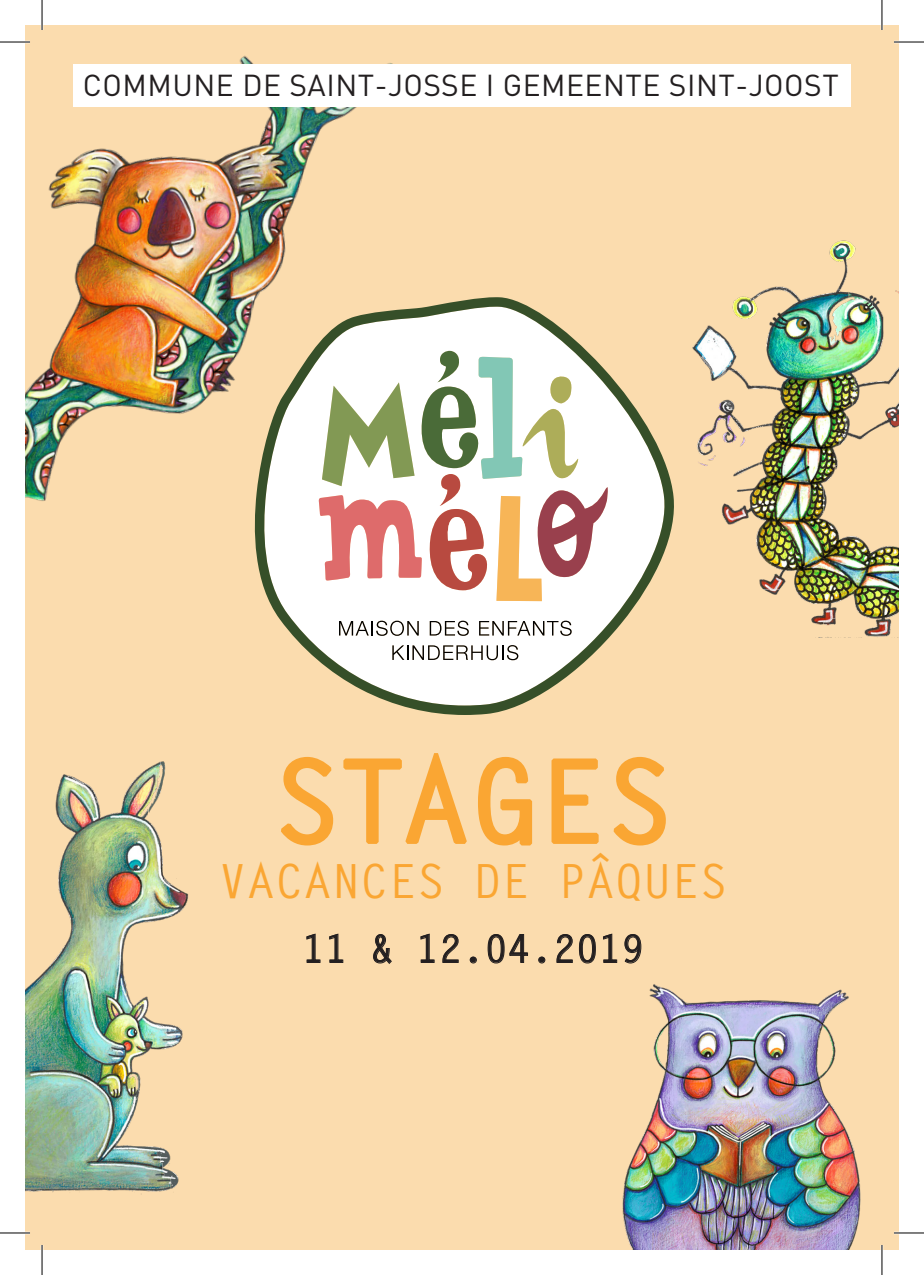
<style>
.page{position:relative;width:924px;height:1275px;background:#fff}
.page>*{position:absolute;margin:0;border:0;box-sizing:border-box;transform-origin:0 0}
.t1{font:700 113px "Letter Gothic Std";color:#faa633}
.t2{font:700 47px "Letter Gothic Std";color:#faa633}
.t3{font:700 38px "Letter Gothic Std";color:#231f20}
.t4{font:30px "DIN";letter-spacing:.015em;color:#231f20}
</style>
<div class="page">
<div style="left:25px;top:25px;width:873px;height:1225px;background:#fbdcae"></div>
<svg style="left:281px;top:757px;width:53px;height:89px"></svg>
<svg style="left:343px;top:753px;width:190px;height:93px"></svg>
<svg style="left:551px;top:758px;width:48px;height:86px"></svg>
<svg style="left:613px;top:757px;width:53px;height:89px"></svg>
<svg style="left:306px;top:933px;width:15px;height:30px"></svg>
<svg style="left:329px;top:933px;width:14px;height:30px"></svg>
<svg style="left:373px;top:934px;width:19px;height:30px"></svg>
<svg style="left:420px;top:933px;width:15px;height:30px"></svg>
<svg style="left:442px;top:934px;width:17px;height:29px"></svg>
<div style="left:469px;top:956px;width:7px;height:7px;border:1px solid #231f20;border-radius:50%"></div>
<svg style="left:487px;top:934px;width:41px;height:30px"></svg>
<div style="left:538px;top:956px;width:7px;height:7px;border:1px solid #231f20;border-radius:50%"></div>
<svg style="left:556px;top:934px;width:40px;height:30px"></svg>
<svg style="left:603px;top:933px;width:14px;height:30px"></svg>
<svg style="left:624px;top:934px;width:17px;height:30px"></svg>
<svg style="left:254px;top:297px;width:420px;height:418px;fill:#fff"></svg>
<img style="left:692px;top:240px;width:206px;height:397px">
<img style="left:25px;top:40px;width:385px;height:488px">
<img style="left:25px;top:761px;width:164px;height:434px">
<img style="left:622px;top:984px;width:238px;height:266px">
<div style="left:73px;top:65px;width:777px;height:42px;background:#fff"></div>
<hr style="left:0;top:41px;width:30px;height:2px;background:#fff">
<hr style="left:893px;top:41px;width:30px;height:2px;background:#fff">
<hr style="left:0;top:1231px;width:30px;height:3px;background:#fff">
<hr style="left:893px;top:1231px;width:30px;height:3px;background:#fff">
<hr style="left:41px;top:0;width:2px;height:30px;background:#fff">
<hr style="left:41px;top:1245px;width:2px;height:30px;background:#fff">
<hr style="left:880px;top:0;width:2px;height:30px;background:#fff">
<hr style="left:880px;top:1245px;width:2px;height:30px;background:#fff">
<hr style="left:0;top:42px;width:30px;height:1px;background:#000">
<hr style="left:893px;top:42px;width:30px;height:1px;background:#000">
<hr style="left:0;top:1232px;width:30px;height:1px;background:#000">
<hr style="left:893px;top:1232px;width:30px;height:1px;background:#000">
<hr style="left:42px;top:0;width:1px;height:30px;background:#000">
<hr style="left:42px;top:1245px;width:1px;height:30px;background:#000">
<hr style="left:881px;top:0;width:1px;height:30px;background:#000">
<hr style="left:881px;top:1245px;width:1px;height:30px;background:#000">
<p class="t4" style="left:83px;top:67px;width:757px">COMMUNE DE SAINT-JOSSE I GEMEENTE SINT-JOOST</p>
<p class="t1" style="left:273px;top:732px;width:402px">STAGES</p>
<p class="t2" style="left:218px;top:852px;width:510px">VACANCES DE PÂQUES</p>
<p class="t3" style="left:302px;top:925px;width:343px">11 &amp; 12.04.2019</p>
</div>
